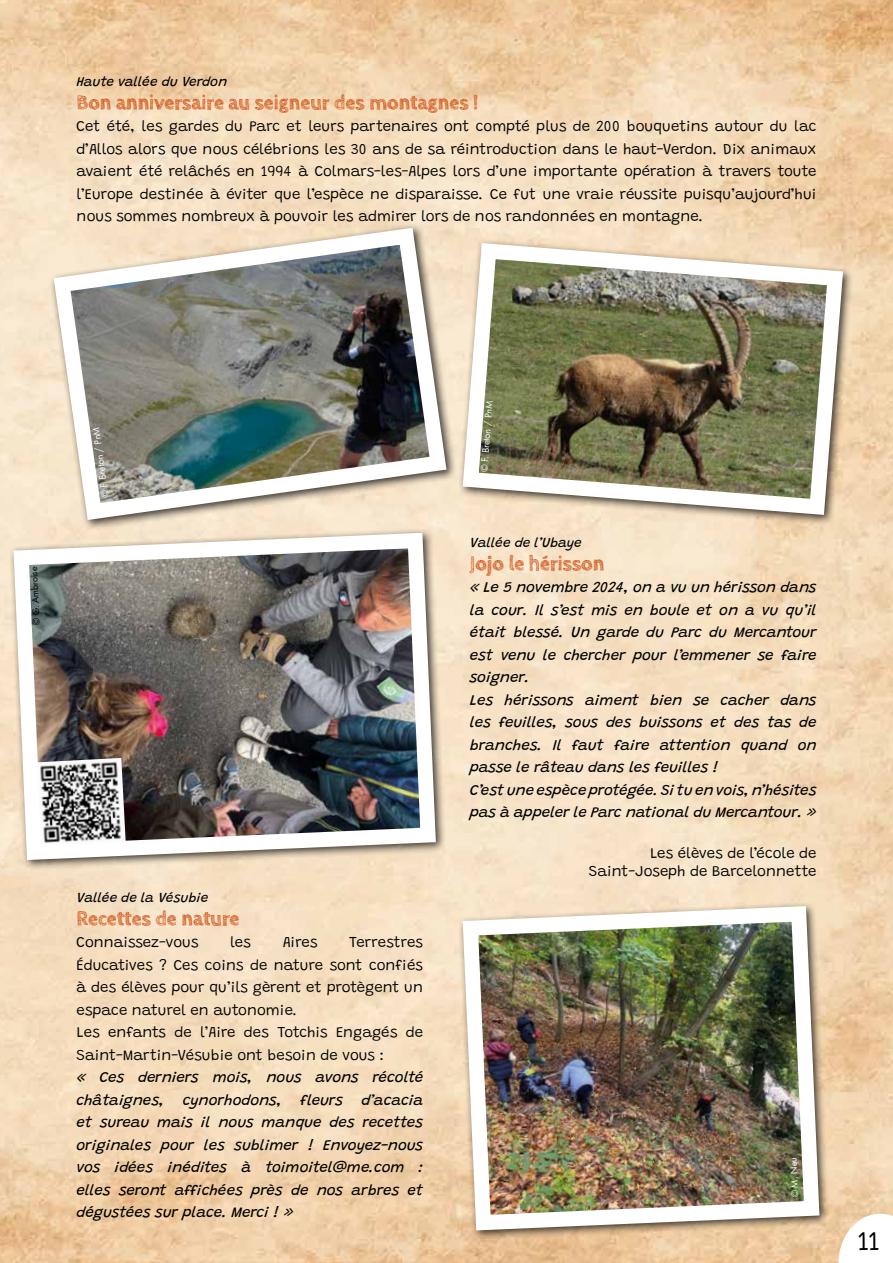
<style>
.page{position:relative;width:893px;height:1263px;background:#fff}
.page>*{position:absolute;margin:0;border:0;box-sizing:border-box;transform-origin:0 0}
.t1{font:300 27px "Grandstander";color:#000}
.t2{font:700 21px "Cabin Sketch";color:#cf4e12;scale:.96 1}
.t3{font:300 15px/22.5px "Grandstander";color:#000;text-align:justify}
.t4{font:italic 15px/22.5px "Grandstander";color:#000}
.t5{font:italic 13.5px "Grandstander";color:#000}
.t6{font:9px "Futura";color:#fff}
.t7{font:9px "Futura";color:#000}
</style>
<div class="page">
<img style="left:0;top:0;width:893px;height:1263px">
<svg style="left:839px;top:1214px;width:54px;height:49px"></svg>
<img style="left:6px;top:525px;width:438px;height:343px">
<img style="left:45px;top:219px;width:410px;height:309px">
<img style="left:455px;top:235px;width:396px;height:288px">
<img style="left:455px;top:898px;width:372px;height:340px">
<img style="left:36px;top:758px;width:90px;height:89px">
<p class="t5" style="left:77px;top:72px;width:152px">Haute vallée du Verdon</p>
<h2 class="t2" style="left:77px;top:91px;width:420px">Bon anniversaire au seigneur des montagnes !</h2>
<p class="t3" style="left:77px;top:114px;width:741px">Cet été, les gardes du Parc et leurs partenaires ont compté plus de 200 bouquetins autour du lac d’Allos alors que nous célébrions les 30 ans de sa réintroduction dans le haut-Verdon. Dix animaux avaient été relâchés en 1994 à Colmars-les-Alpes lors d’une importante opération à travers toute l’Europe destinée à éviter que l’espèce ne disparaisse. Ce fut une vraie réussite puisqu’aujourd’hui nous sommes nombreux à pouvoir les admirer lors de nos randonnées en montagne.</p>
<p class="t7" style="left:30px;top:626px;width:61px;rotate:-92deg">© G. Ambroise</p>
<p class="t6" style="left:100px;top:498px;width:73px;rotate:-98deg">© F. Breton / PnM</p>
<p class="t5" style="left:77px;top:887px;width:133px">Vallée de la Vésubie</p>
<h2 class="t2" style="left:77px;top:906px;width:171px">Recettes de nature</h2>
<p class="t3" style="left:77px;top:930px;width:123px">Connaissez-vous</p>
<p class="t3" style="left:230px;top:930px;width:22px">les</p>
<p class="t3" style="left:283px;top:930px;width:36px">Aires</p>
<p class="t3" style="left:77px;top:930px;width:348px;text-align:left;text-indent:273px">Terrestres Éducatives ? Ces coins de nature sont confiés à des élèves pour qu’ils gèrent et protègent un espace naturel en autonomie.<br>Les enfants de l’Aire des Totchis Engagés de Saint-Martin-Vésubie ont besoin de vous :</p>
<p class="t4" style="left:77px;top:1065px;width:348px;text-align:justify">« Ces derniers mois, nous avons récolté châtaignes, cynorhodons, fleurs d’acacia et sureau mais il nous manque des recettes originales pour les sublimer ! Envoyez-nous vos idées inédites à toimoitel@me.com : elles seront affichées près de nos arbres et dégustées sur place. Merci ! »</p>
<p class="t6" style="left:478px;top:471px;width:73px;rotate:-85deg">© F. Breton / PnM</p>
<p class="t5" style="left:470px;top:532px;width:113px">Vallée de l’Ubaye</p>
<h2 class="t2" style="left:470px;top:551px;width:142px">Jojo le hérisson</h2>
<p class="t4" style="left:470px;top:575px;width:348px">« Le 5 novembre 2024, on a vu un hérisson dans la cour. Il s’est mis en boule et on a vu qu’il était blessé. Un garde du Parc du Mercantour est venu le chercher pour l’emmener se faire soigner.<br>Les hérissons aiment bien se cacher dans les feuilles, sous des buissons et des tas de branches. Il faut faire attention quand on passe le râteau dans les feuilles !<br>C’est une espèce protégée. Si tu en vois, n’hésites pas à appeler le Parc national du Mercantour. »</p>
<p class="t3" style="left:589px;top:842px;width:229px;line-height:18px;text-align:right">Les élèves de l’école de<br>Saint-Joseph de Barcelonnette</p>
<p class="t6" style="left:789px;top:1198px;width:42px;rotate:-92deg">© M. Neu</p>
<h1 class="t1" style="left:858px;top:1221px;width:23px">11</h1>
</div>
